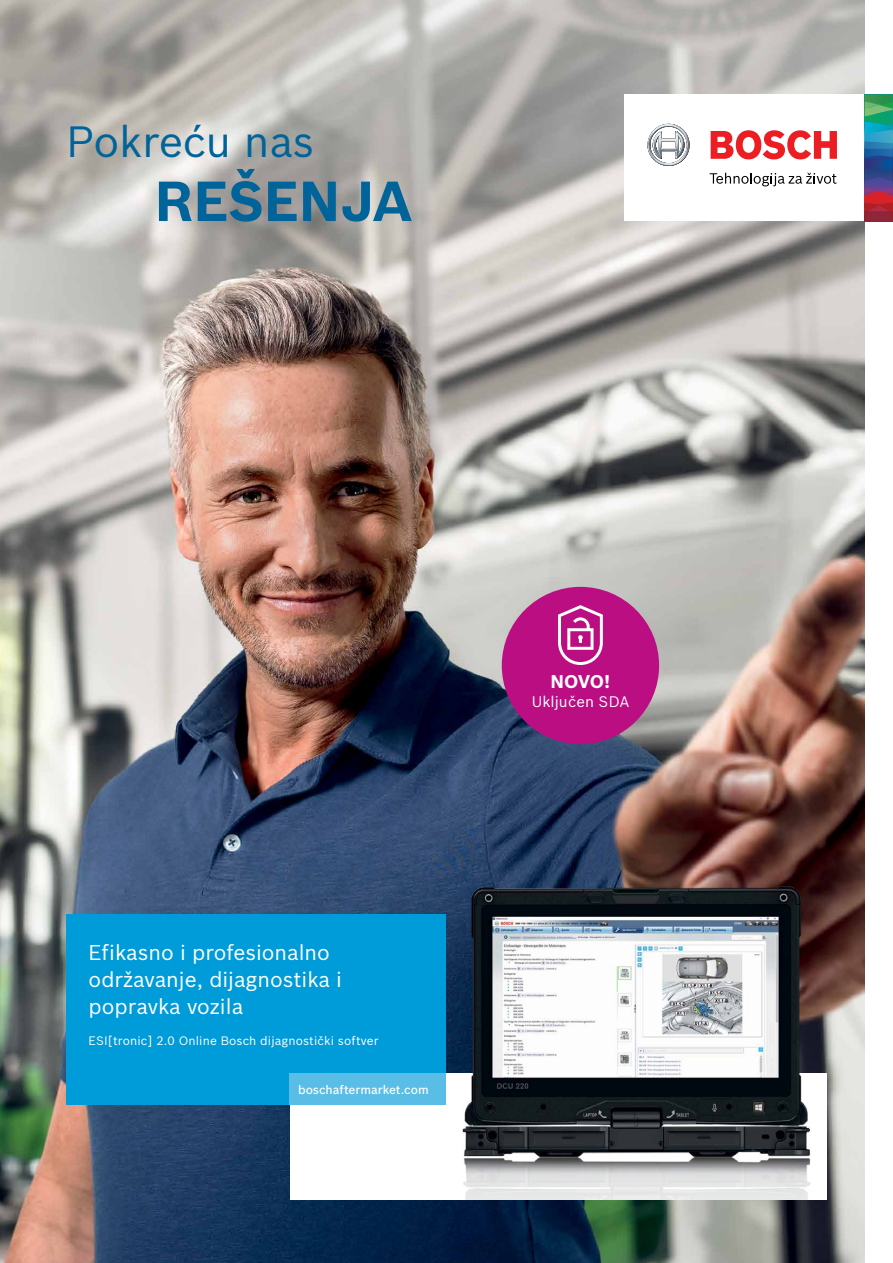
<style>
.page{position:relative;width:893px;height:1263px;background:#fff}
.page>*{position:absolute;margin:0;border:0;box-sizing:border-box;transform-origin:0 0}
.t1{font:700 55.05px "Bosch Sans";letter-spacing:-.01em;color:#00639a}
.t2{font:42.9px "Bosch Sans";letter-spacing:-.005em;color:#00639a}
.t3{font:21px/27px "Bosch Sans";color:#fff}
.t4{font:700 18px "Bosch Sans";color:#fff}
.t5{font:15px "Bosch Sans";letter-spacing:.005em;color:#fff}
.t6{font:12px "Bosch Sans";letter-spacing:.01em;color:#fff}
.t7{font:500 12px "Bosch Sans";color:#fff}
</style>
<div class="page">
<img style="left:0;top:0;width:865px;height:1263px">
<div style="left:625px;top:95px;width:267px;height:126px;background:#fff"></div>
<svg style="left:865px;top:95px;width:28px;height:126px;background:#4d657a"></svg>
<svg style="left:647px;top:124px;width:43px;height:42px"></svg>
<svg style="left:711px;top:130px;width:126px;height:29px"></svg>
<div style="left:290px;top:1073px;width:537px;height:127px;background:#fff"></div>
<img style="left:447px;top:821px;width:380px;height:379px">
<div style="left:66px;top:914px;width:380px;height:191px;background:#009bd9"></div>
<div style="left:290px;top:1073px;width:156px;height:32px;background:#59bde6"></div>
<div style="left:502px;top:587px;width:157px;height:157px;background:#ba0e82;border-radius:50%"></div>
<svg style="left:558px;top:605px;width:45px;height:60px"></svg>
<svg style="left:710px;top:172px;width:127px;height:14px"></svg>
<h2 class="t2" style="left:66px;top:115px;width:250px">Pokreću nas</h2>
<h1 class="t1" style="left:154px;top:167px;width:259px">REŠENJA</h1>
<p class="t3" style="left:89px;top:938px;width:255px">Efikasno i profesionalno održavanje, dijagnostika i popravka vozila</p>
<p class="t6" style="left:89px;top:1033px;width:291px">ESI[tronic] 2.0 Online Bosch dijagnostički softver</p>
<p class="t7" style="left:298px;top:1082px;width:132px">boschaftermarket.com</p>
<p class="t4" style="left:551px;top:670px;width:61px">NOVO!</p>
<p class="t5" style="left:532px;top:692px;width:99px">Uključen SDA</p>
</div>
